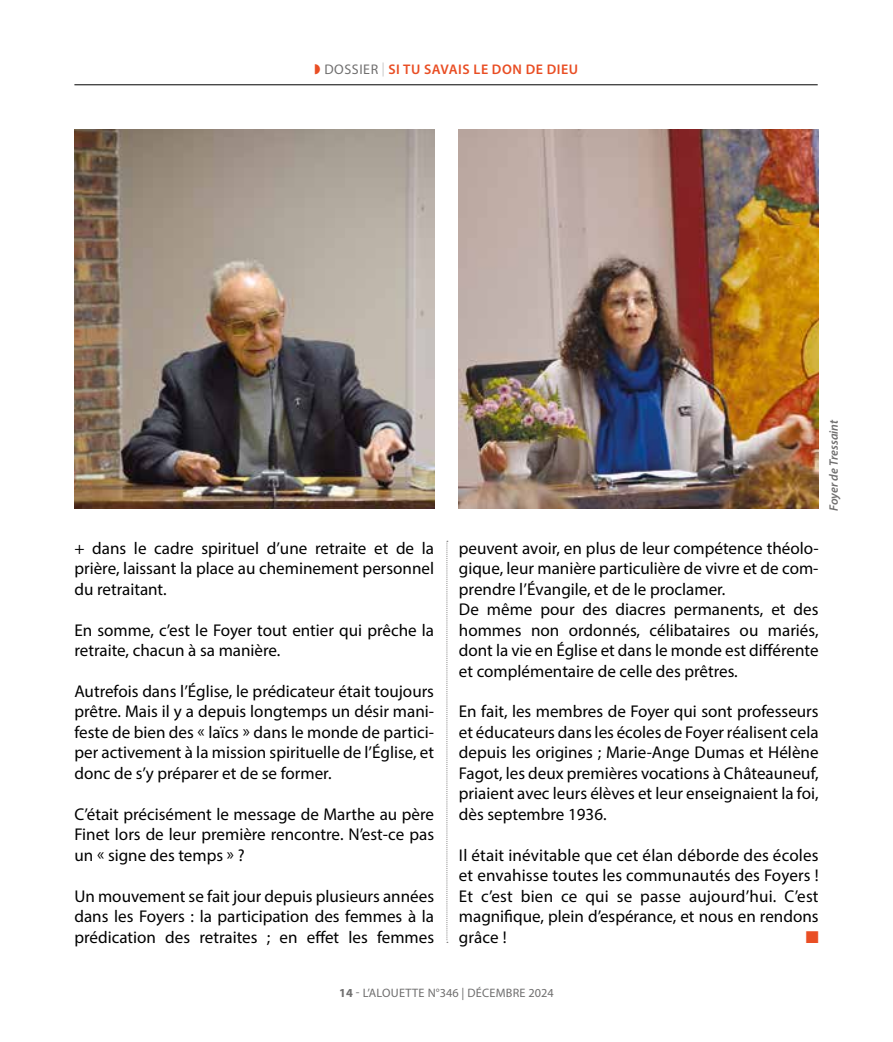
<style>
.page{position:relative;width:893px;height:1042px;background:#fff}
.page>*{position:absolute;margin:0;border:0;box-sizing:border-box;transform-origin:0 0}
.t1{font:17.15px/20.5px "Myriad Pro";color:#000;text-align:justify}
.t2{font:17.15px "Zapf Dingbats ITC";color:#e94e24}
.t3{font:600 14px "Myriad Pro";letter-spacing:.04em;color:#e94e24}
.t4{font:12.25px "Myriad Pro";letter-spacing:.02em;color:#706f6f}
.t5{font:italic 600 12.25px "Myriad Pro";color:#706f6f}
.s1{font-weight:400;color:#706f6f}
.s2{font-weight:400;font-stretch:condensed;color:#c6c6c6}
.s3{font-weight:700}
</style>
<div class="page">
<svg style="left:446px;top:541px;width:2px;height:402px"></svg>
<hr style="left:74px;top:84px;width:744px;height:1px;background:#000">
<img style="left:74px;top:129px;width:360px;height:379px">
<img style="left:459px;top:129px;width:360px;height:379px">
<p class="t3" style="left:315px;top:61px;width:265px">◗ <span class="s1">DOSSIER</span> <span class="s2">|</span> SI TU SAVAIS LE DON DE DIEU</p>
<p class="t1" style="left:74px;top:537px;width:361px">+ dans le cadre spirituel d’une retraite et de la prière, laissant la place au cheminement personnel du retraitant.</p>
<p class="t1" style="left:74px;top:619px;width:361px">En somme, c’est le Foyer tout entier qui prêche la retraite, chacun à sa manière.</p>
<p class="t1" style="left:74px;top:681px;width:361px">Autrefois dans l’Église, le prédicateur était toujours prêtre. Mais il y a depuis longtemps un désir mani&shy;feste de bien des « laïcs » dans le monde de partici&shy;per activement à la mission spirituelle de l’Église, et donc de s’y préparer et de se former.</p>
<p class="t1" style="left:74px;top:803px;width:361px">C’était précisément le message de Marthe au père Finet lors de leur première rencontre. N’est-ce pas un « signe des temps » ?</p>
<p class="t1" style="left:74px;top:885px;width:361px">Un mouvement se fait jour depuis plusieurs années dans les Foyers : la participation des femmes à la prédication des retraites ; en effet les femmes</p>
<p class="t5" style="left:826px;top:511px;width:93px;rotate:-90deg">Foyer de Tressaint</p>
<p class="t1" style="left:459px;top:537px;width:361px;text-align:left">peuvent avoir, en plus de leur compétence théolo&shy;gique, leur manière particulière de vivre et de com&shy;prendre l’Évangile, et de le proclamer.<br>De même pour des diacres permanents, et des hommes non ordonnés, célibataires ou mariés, dont la vie en Église et dans le monde est différente et complémentaire de celle des prêtres.</p>
<p class="t1" style="left:459px;top:701px;width:361px">En fait, les membres de Foyer qui sont professeurs et éducateurs dans les écoles de Foyer réalisent cela depuis les origines ; Marie-Ange Dumas et Hélène Fagot, les deux premières vocations à Châteauneuf, priaient avec leurs élèves et leur enseignaient la foi, dès septembre 1936.</p>
<p class="t1" style="left:459px;top:844px;width:361px">Il était inévitable que cet élan déborde des écoles et envahisse toutes les communautés des Foyers !<br>Et c’est bien ce qui se passe aujourd’hui. C’est magnifique, plein d’espérance, et nous en rendons grâce !</p>
<p class="t2" style="left:806px;top:929px;width:14px">■</p>
<p class="t4" style="left:339px;top:985px;width:216px"><span class="s3">14</span> - L’ALOUETTE N°346 | DÉCEMBRE 2024</p>
</div>
